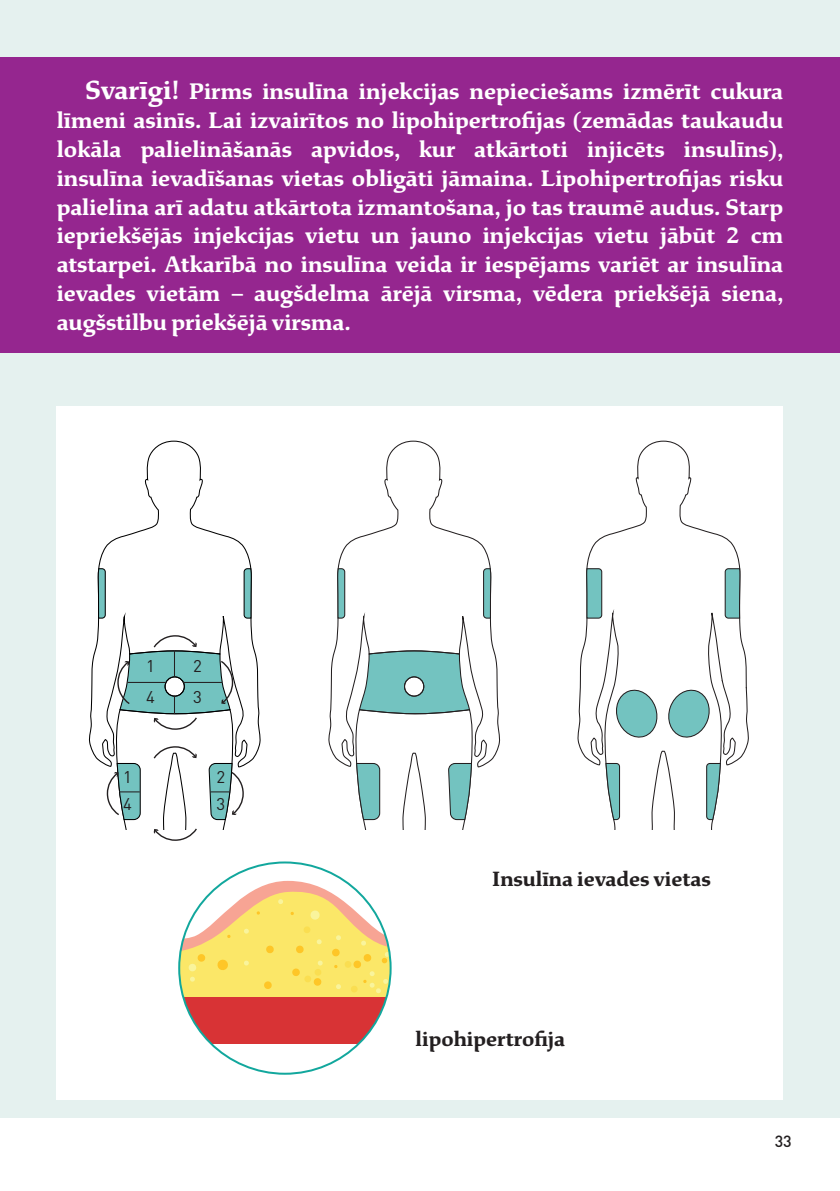
<style>
.page{position:relative;width:840px;height:1191px;background:#fff}
.page>*{position:absolute;margin:0;border:0;box-sizing:border-box;transform-origin:0 0}
.t1{font:700 24px/28.8px "Study";color:#fff;text-align:justify}
.t2{font:700 22px "Study";color:#231f20}
.t3{font:16.8px "DIN Pro";color:#231f20}
.t4{font:500 16px "DIN Pro";color:#231f20}
.s1{font-size:28px}
</style>
<div class="page">
<div style="left:0;top:0;width:839px;height:1117px;background:#e5f1ef"></div>
<div style="left:0;top:57px;width:839px;height:295px;background:#95268f"></div>
<div style="left:57px;top:406px;width:725px;height:694px;background:#fff"></div>
<svg style="left:328px;top:440px;width:173px;height:326px"></svg>
<svg style="left:343px;top:650px;width:141px;height:179px"></svg>
<svg style="left:336px;top:567px;width:9px;height:52px"></svg>
<svg style="left:482px;top:567px;width:9px;height:52px"></svg>
<svg style="left:577px;top:441px;width:171px;height:388px"></svg>
<svg style="left:585px;top:567px;width:17px;height:52px"></svg>
<svg style="left:723px;top:567px;width:17px;height:52px"></svg>
<svg style="left:665px;top:686px;width:47px;height:55px"></svg>
<svg style="left:612px;top:686px;width:47px;height:55px"></svg>
<svg style="left:604px;top:762px;width:16px;height:58px"></svg>
<svg style="left:705px;top:762px;width:16px;height:58px"></svg>
<svg style="left:89px;top:440px;width:172px;height:326px"></svg>
<svg style="left:97px;top:567px;width:9px;height:52px"></svg>
<svg style="left:243px;top:567px;width:9px;height:52px"></svg>
<svg style="left:104px;top:634px;width:140px;height:207px"></svg>
<svg style="left:209px;top:1043px;width:152px;height:1px"></svg>
<svg style="left:179px;top:881px;width:211px;height:162px"></svg>
<p class="t1" style="left:57px;top:78px;width:728px;text-indent:28px"><span class="s1">Svarīgi!</span> Pirms insulīna injekcijas nepieciešams izmērīt cukura līmeni asinīs. Lai izvairītos no lipohipertrofijas (zemādas taukaudu lokāla palielināšanās apvidos, kur atkārtoti injicēts insulīns), insulīna ievadīšanas vietas obligāti jāmaina. Lipohipertrofijas risku palielina arī adatu atkārtota izmantošana, jo tas traumē audus. Starp iepriekšējās injekcijas vietu un jauno injekcijas vietu jābūt 2 cm atstarpei. Atkarībā no insulīna veida ir iespējams variēt ar insulīna ievades vietām – augšdelma ārējā virsma, vēdera priekšējā siena, augšstilbu priekšējā virsma.</p>
<p class="t3" style="left:146px;top:655px;width:10px">1</p>
<p class="t3" style="left:193px;top:655px;width:10px">2</p>
<p class="t3" style="left:146px;top:685px;width:10px">4</p>
<p class="t3" style="left:193px;top:685px;width:10px">3</p>
<p class="t3" style="left:123px;top:765px;width:10px">1</p>
<p class="t3" style="left:216px;top:765px;width:10px">2</p>
<p class="t3" style="left:123px;top:792px;width:10px">4</p>
<p class="t3" style="left:216px;top:792px;width:10px">3</p>
<p class="t2" style="left:492px;top:866px;width:220px">Insulīna ievades vietas</p>
<p class="t2" style="left:415px;top:1026px;width:151px">lipohipertrofija</p>
<p class="t4" style="left:774px;top:1129px;width:19px">33</p>
</div>
